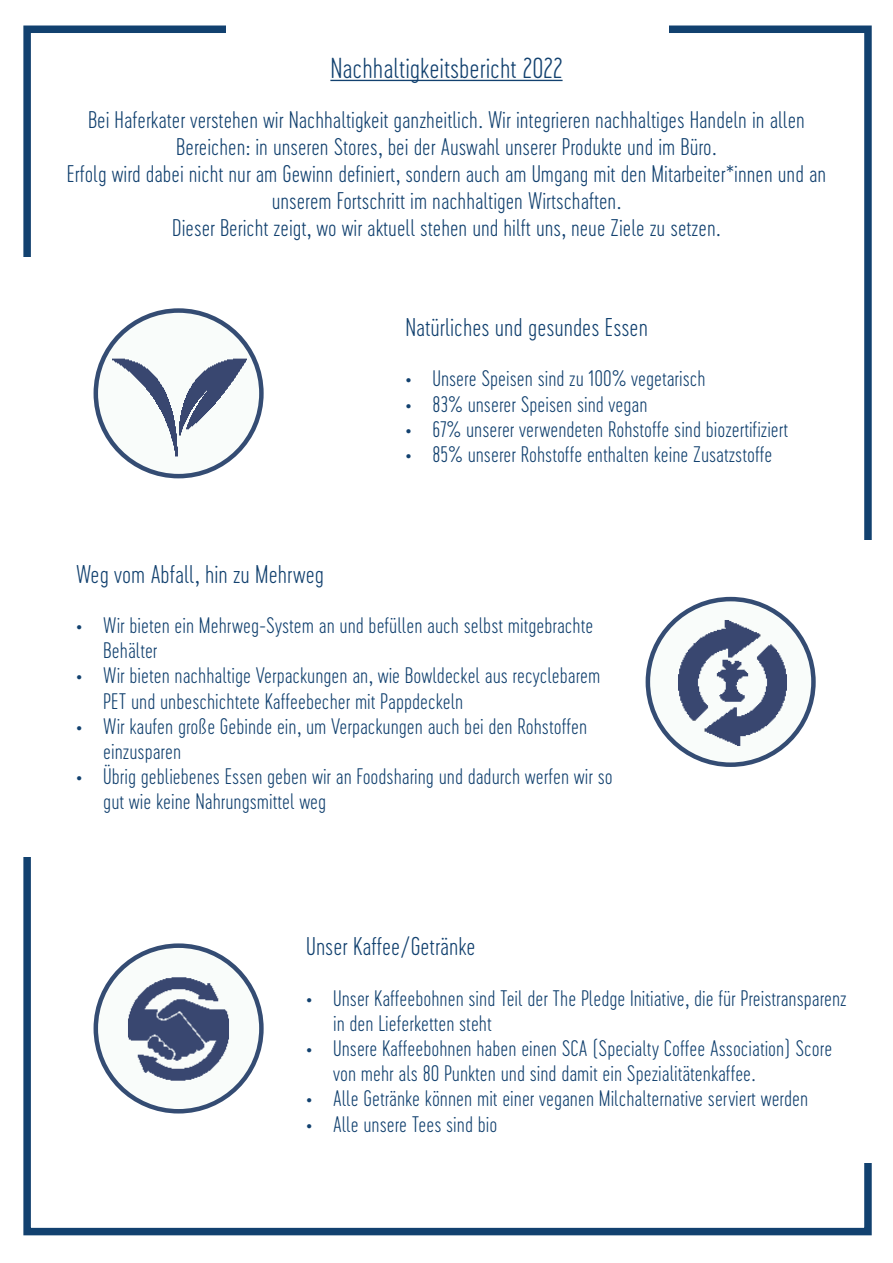
<style>
.page{position:relative;width:893px;height:1263px;background:#fff}
.page>*{position:absolute;margin:0;border:0;box-sizing:border-box;transform-origin:0 0}
.t1{font:27px "Cervo Neue Thin Neue";color:#12416f}
.t2{font:24px "Cervo Neue Thin Neue";color:#12416f}
.t3{font:22.5px/27px "Cervo Neue Thin Neue";color:#12416f;text-align:center}
.t4{font:21px/25.2px "Cervo Neue Thin Neue";color:#12416f}
</style>
<div class="page">
<div style="left:23px;top:26px;width:849px;height:1209px;border:8px solid #12416f"></div>
<img style="left:650px;top:600px;width:163px;height:165px">
<div style="left:646px;top:597px;width:170px;height:170px;border:4px solid #344c73;border-radius:50%"></div>
<svg style="left:96px;top:311px;width:165px;height:165px"></svg>
<img style="left:104px;top:332px;width:149px;height:144px">
<div style="left:94px;top:308px;width:170px;height:170px;border:4px solid #344c73;border-radius:50%"></div>
<div style="left:226px;top:11px;width:443px;height:29px;background:#fff"></div>
<div style="left:845px;top:540px;width:41px;height:623px;background:#fff"></div>
<div style="left:13px;top:257px;width:40px;height:600px;background:#fff"></div>
<hr style="left:330px;top:80px;width:233px;height:1px;background:#12416f">
<svg style="left:96px;top:946px;width:165px;height:165px"></svg>
<img style="left:104px;top:954px;width:149px;height:151px">
<div style="left:94px;top:943px;width:170px;height:170px;border:4px solid #344c73;border-radius:50%"></div>
<p class="t1" style="left:330px;top:50px;width:234px">Nachhaltigkeitsbericht 2022</p>
<p class="t3" style="left:88px;top:106px;width:718px">Bei Haferkater verstehen wir Nachhaltigkeit ganzheitlich. Wir integrieren nachhaltiges Handeln in allen</p>
<p class="t3" style="left:176px;top:133px;width:542px">Bereichen: in unseren Stores, bei der Auswahl unserer Produkte und im Büro.</p>
<p class="t3" style="left:67px;top:160px;width:761px">Erfolg wird dabei nicht nur am Gewinn definiert, sondern auch am Umgang mit den Mitarbeiter*innen und an unserem Fortschritt im nachhaltigen Wirtschaften.</p>
<p class="t3" style="left:172px;top:214px;width:550px">Dieser Bericht zeigt, wo wir aktuell stehen und hilft uns, neue Ziele zu setzen.</p>
<p class="t2" style="left:405px;top:312px;width:244px">Natürliches und gesundes Essen</p>
<p class="t4" style="left:405px;top:366px;width:302px">• Unsere Speisen sind zu 100% vegetarisch</p>
<p class="t4" style="left:405px;top:391px;width:244px">• 83% unserer Speisen sind vegan</p>
<p class="t4" style="left:405px;top:416px;width:384px">• 67% unserer verwendeten Rohstoffe sind biozertifiziert</p>
<p class="t4" style="left:405px;top:441px;width:368px">• 85% unserer Rohstoffe enthalten keine Zusatzstoffe</p>
<p class="t2" style="left:76px;top:558px;width:249px">Weg vom Abfall, hin zu Mehrweg</p>
<p class="t4" style="left:103px;top:612px;width:491px;text-indent:-27px">• Wir bieten ein Mehrweg-System an und befüllen auch selbst mitgebrachte<br>Behälter</p>
<p class="t4" style="left:103px;top:663px;width:499px;text-indent:-27px">• Wir bieten nachhaltige Verpackungen an, wie Bowldeckel aus recyclebarem<br>PET und unbeschichtete Kaffeebecher mit Pappdeckeln</p>
<p class="t4" style="left:103px;top:713px;width:485px;text-indent:-27px">• Wir kaufen große Gebinde ein, um Verpackungen auch bei den Rohstoffen einzusparen</p>
<p class="t4" style="left:103px;top:764px;width:511px;text-indent:-27px">• Übrig gebliebenes Essen geben wir an Foodsharing und dadurch werfen wir so gut wie keine Nahrungsmittel weg</p>
<p class="t2" style="left:306px;top:931px;width:171px">Unser Kaffee/Getränke</p>
<p class="t4" style="left:333px;top:985px;width:515px;text-indent:-27px">• Unser Kaffeebohnen sind Teil der The Pledge Initiative, die für Preistransparenz in den Lieferketten steht</p>
<p class="t4" style="left:333px;top:1035px;width:501px;text-indent:-27px">• Unsere Kaffeebohnen haben einen SCA (Specialty Coffee Association) Score von mehr als 80 Punkten und sind damit ein Spezialitätenkaffee.</p>
<p class="t4" style="left:306px;top:1086px;width:504px">• Alle Getränke können mit einer veganen Milchalternative serviert werden</p>
<p class="t4" style="left:306px;top:1111px;width:193px">• Alle unsere Tees sind bio</p>
</div>
